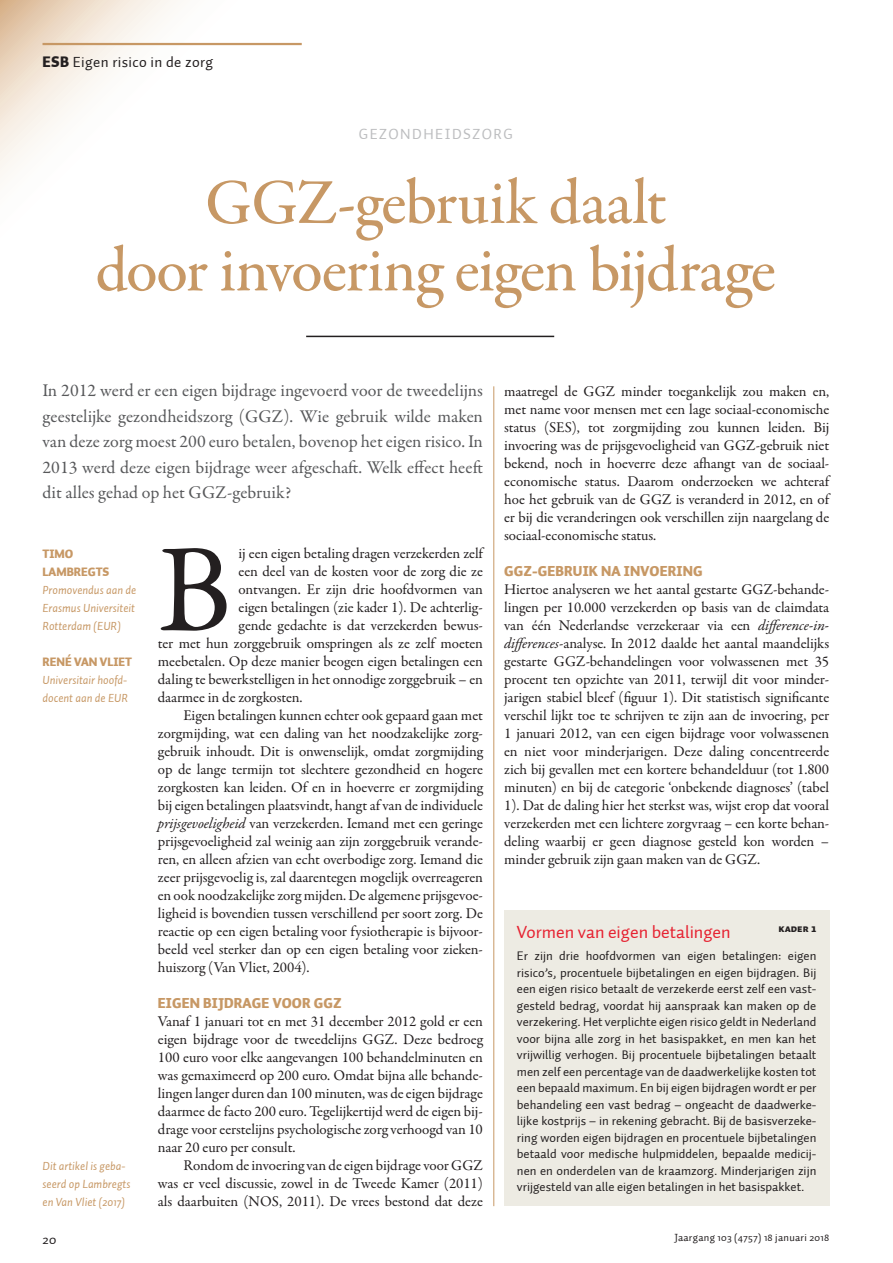
<style>
.page{position:relative;width:893px;height:1263px;background:#fff}
.page>*{position:absolute;margin:0;border:0;box-sizing:border-box;transform-origin:0 0}
.PLAT_Initiaal_5r{font:126.15px "Garamond Premr Pro";color:#231f20}
.KP01_50pt{font:500 64.5px "Garamond Premr Pro";letter-spacing:-.02em;color:#c79865}
.INTR_Intro{font:18px/25.5px "Garamond Premr Pro";color:#57585a;text-align:justify}
.KDK1_FiguurKop{font:18px "Auto 1";color:#e62130}
.PLAT_VervolgAlinea{font:15px/18px "Garamond Premr Pro";letter-spacing:-.005em;color:#231f20;text-align:justify}
.PLAT_EersteAlinea{font:15px/18px "Garamond Premr Pro";letter-spacing:-.005em;color:#231f20;text-align:justify}
.PLAT_Initiaal_5r-2{font:15px "Garamond Premr Pro";letter-spacing:-.005em;color:#231f20}
.DIVE_ESBRubriek{font:15px "Auto 1";letter-spacing:.025em;color:#231f20}
.DIVE_Rubriek{font:15px "Auto 1";letter-spacing:.1em;color:#bcbdbf}
.PTK1_Tussenkop{font:900 14.25px "Auto 1";letter-spacing:.01em;color:#c79865}
.t1{font:13.5px "Auto 1";color:#231f20}
.KDPT_KaderTekst{font:12.75px/16.5px "Auto 1";color:#231f20;text-align:justify}
.AUIN_AuteurVermeldin{font:italic 12px/18px "Auto 1";color:#c79865}
.AUTR_AuteurNaamLinks{font:900 12px "Auto 1";color:#c79865}
.t2{font:10.5px "Auto 1";letter-spacing:.025em;color:#231f20}
.KDK2_Figuurnummer{font:10.5px "Auto 1 Black Sm Cp";color:#231f20}
.s1{font-weight:900}
.s2{font-style:italic}
</style>
<div class="page">
<svg style="left:0;top:0;width:251px;height:178px"></svg>
<hr style="left:43px;top:43px;width:259px;height:2px;background:#c79865">
<hr style="left:494px;top:386px;width:1px;height:820px;background:#c79865">
<hr style="left:306px;top:336px;width:248px;height:1px;background:#231f20">
<div style="left:504px;top:910px;width:325px;height:296px;background:#edebe3"></div>
<p class="DIVE_ESBRubriek" style="left:43px;top:53px;width:172px"><span class="s1">ESB</span> Eigen risico in de zorg</p>
<p class="DIVE_Rubriek" style="left:359px;top:125px;width:156px">GEZONDHEIDSZORG</p>
<p class="KP01_50pt" style="left:205px;top:164px;width:463px">GGZ-gebruik daalt</p>
<p class="KP01_50pt" style="left:96px;top:231px;width:682px">door invoering eigen bijdrage</p>
<p class="INTR_Intro" style="left:43px;top:378px;width:442px">In 2012 werd er een eigen bijdrage ingevoerd voor de tweedelijns geestelijke gezondheidszorg (GGZ). Wie gebruik wilde maken van deze zorg moest 200 euro betalen, bovenop het eigen risico. In 2013 werd deze eigen bijdrage weer afgeschaft. Welk effect heeft dit alles gehad op het GGZ-gebruik?</p>
<p class="AUTR_AuteurNaamLinks" style="left:43px;top:546px;width:32px">TIMO</p>
<p class="AUTR_AuteurNaamLinks" style="left:43px;top:564px;width:68px">LAMBREGTS</p>
<p class="AUIN_AuteurVermeldin" style="left:43px;top:581px;width:95px;text-align:justify">Promovendus aan de Erasmus Universiteit Rotterdam (EUR)</p>
<p class="AUTR_AuteurNaamLinks" style="left:43px;top:654px;width:91px">RENÉ VAN VLIET</p>
<p class="AUIN_AuteurVermeldin" style="left:43px;top:671px;width:87px">Universitair hoofd&shy;docent aan de EUR</p>
<p class="AUIN_AuteurVermeldin" style="left:43px;top:1157px;width:89px">Dit artikel is geba&shy;seerd op Lambregts en Van Vliet (2017)</p>
<p class="PLAT_Initiaal_5r" style="left:158px;top:514px;width:76px">B</p>
<p class="PLAT_Initiaal_5r-2" style="left:239px;top:544px;width:246px">ij een eigen betaling dragen verzekerden zelf</p>
<p class="PLAT_Initiaal_5r-2" style="left:239px;top:562px;width:246px">een deel van de kosten voor de zorg die ze</p>
<p class="PLAT_Initiaal_5r-2" style="left:239px;top:580px;width:246px">ontvangen. Er zijn drie hoofdvormen van</p>
<p class="PLAT_Initiaal_5r-2" style="left:239px;top:598px;width:246px">eigen betalingen (zie kader 1). De achterlig-</p>
<p class="PLAT_Initiaal_5r-2" style="left:239px;top:616px;width:246px">gende gedachte is dat verzekerden bewus-</p>
<p class="PLAT_Initiaal_5r-2" style="left:158px;top:634px;width:326px">ter met hun zorggebruik omspringen als ze zelf moeten</p>
<p class="PLAT_Initiaal_5r-2" style="left:158px;top:652px;width:326px">meebetalen. Op deze manier beogen eigen betalingen een</p>
<p class="PLAT_Initiaal_5r-2" style="left:158px;top:670px;width:326px">daling te bewerkstelligen in het onnodige zorggebruik – en</p>
<p class="PLAT_Initiaal_5r-2" style="left:158px;top:688px;width:146px">daarmee in de zorgkosten.</p>
<p class="PLAT_VervolgAlinea" style="left:158px;top:707px;width:327px;text-indent:26px">Eigen betalingen kunnen echter ook gepaard gaan met zorgmijding, wat een daling van het noodzakelijke zorg&shy;gebruik inhoudt. Dit is onwenselijk, omdat zorgmijding op de lange termijn tot slechtere gezondheid en hogere zorgkosten kan leiden. Of en in hoeverre er zorgmijding bij eigen betalingen plaatsvindt, hangt af van de individuele <span class="s2">prijsgevoeligheid</span> van verzekerden. Iemand met een geringe prijsgevoeligheid zal weinig aan zijn zorggebruik verande&shy;ren, en alleen afzien van echt overbodige zorg. Iemand die zeer prijsgevoelig is, zal daarentegen mogelijk overreageren en ook noodzakelijke zorg mijden. De algemene prijsgevoe&shy;ligheid is bovendien tussen verschillend per soort zorg. De reactie op een eigen betaling voor fysiotherapie is bijvoor&shy;beeld veel sterker dan op een eigen betaling voor zieken&shy;huiszorg (Van Vliet, 2004).</p>
<p class="PTK1_Tussenkop" style="left:158px;top:994px;width:185px">EIGEN BIJDRAGE VOOR GGZ</p>
<p class="PLAT_EersteAlinea" style="left:158px;top:1013px;width:327px">Vanaf 1 januari tot en met 31 december 2012 gold er een eigen bijdrage voor de tweedelijns GGZ. Deze bedroeg 100 euro voor elke aangevangen 100 behandelminuten en was gemaximeerd op 200 euro. Omdat bijna alle behande&shy;lingen langer duren dan 100 minuten, was de eigen bijdrage daarmee de facto 200 euro. Tegelijkertijd werd de eigen bij&shy;drage voor eerstelijns psychologische zorg verhoogd van 10 naar 20 euro per consult.</p>
<p class="PLAT_VervolgAlinea" style="left:158px;top:1157px;width:327px;text-indent:26px">Rondom de invoering van de eigen bijdrage voor GGZ was er veel discussie, zowel in de Tweede Kamer (2011) als daarbuiten (NOS, 2011). De vrees bestond dat deze</p>
<p class="PLAT_VervolgAlinea" style="left:504px;top:383px;width:327px">maatregel de GGZ minder toegankelijk zou maken en, met name voor mensen met een lage sociaal--economische status (SES), tot zorgmijding zou kunnen leiden. Bij invoering was de prijsgevoeligheid van GGZ-gebruik niet bekend, noch in hoeverre deze afhangt van de sociaal&shy;economische status. Daarom onderzoeken we achteraf hoe het gebruik van de GGZ is veranderd in 2012, en of er bij die veranderingen ook verschillen zijn naargelang de sociaal-economische status.</p>
<p class="PTK1_Tussenkop" style="left:504px;top:562px;width:200px">GGZ-GEBRUIK NA INVOERING</p>
<p class="PLAT_EersteAlinea" style="left:504px;top:581px;width:326px">Hiertoe analyseren we het aantal gestarte GGZ-behande&shy;lingen per 10.000 verzekerden op basis van de claimdata van één Nederlandse verzekeraar via een <span class="s2">difference-in&shy;differences</span>-analyse. In 2012 daalde het aantal maandelijks gestarte GGZ-behandelingen voor volwassenen met 35 procent ten opzichte van 2011, terwijl dit voor minder&shy;jarigen stabiel bleef (figuur 1). Dit statistisch significante verschil lijkt toe te schrijven te zijn aan de invoering, per 1 januari 2012, van een eigen bijdrage voor volwassenen en niet voor minderjarigen. Deze daling concentreerde zich bij gevallen met een kortere behandelduur (tot 1.800 minuten) en bij de categorie ‘onbekende diagnoses’ (tabel 1). Dat de daling hier het sterkst was, wijst erop dat vooral verzekerden met een lichtere zorgvraag – een korte behan&shy;deling waarbij er geen diagnose gesteld kon worden – minder gebruik zijn gaan maken van de GGZ.</p>
<p class="KDK1_FiguurKop" style="left:517px;top:920px;width:215px">Vormen van eigen betalingen</p>
<p class="KDK2_Figuurnummer" style="left:778px;top:922px;width:39px">KADER 1</p>
<p class="KDPT_KaderTekst" style="left:517px;top:948px;width:301px">Er zijn drie hoofdvormen van eigen betalingen: eigen risico’s, procentuele bijbetalingen en eigen bijdragen. Bij een eigen risico betaalt de verzekerde eerst zelf een vast&shy;gesteld bedrag, voordat hij aanspraak kan maken op de verzekering. Het verplichte eigen risico geldt in Nederland voor bijna alle zorg in het basispakket, en men kan het vrijwillig verhogen. Bij procentuele bijbetalingen betaalt men zelf een percentage van de daadwerkelijke kosten tot een bepaald maximum. En bij eigen bijdragen wordt er per behandeling een vast bedrag – ongeacht de daadwerke&shy;lijke kostprijs – in rekening gebracht. Bij de basisverzeke&shy;ring worden eigen bijdragen en procentuele bijbetalingen betaald voor medische hulpmiddelen, bepaalde medicij&shy;nen en onderdelen van de kraamzorg. Minderjarigen zijn vrijgesteld van alle eigen betalingen in het basispakket.</p>
<p class="t1" style="left:43px;top:1231px;width:15px">20</p>
<p class="t2" style="left:674px;top:1231px;width:156px">Jaargang 103 (4757) 18 januari 2018</p>
</div>
